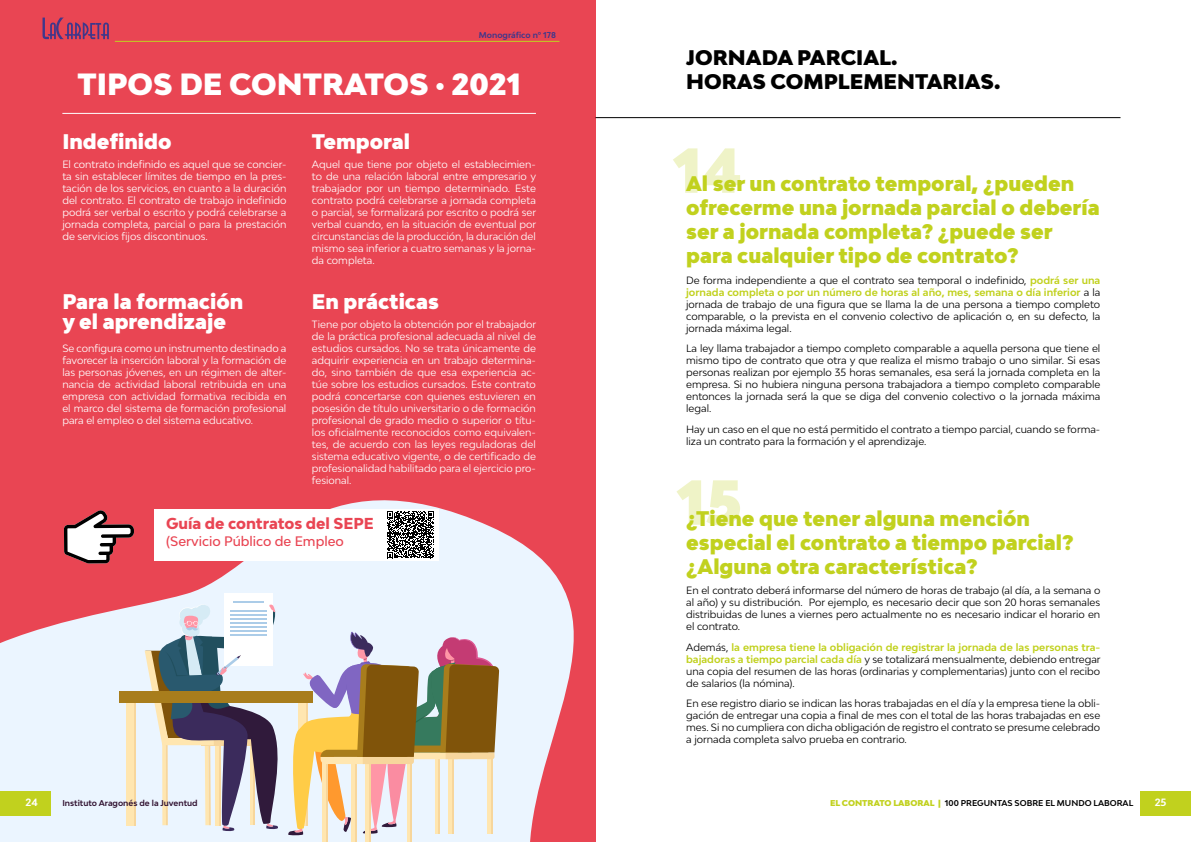
<style>
.page{position:relative;width:1191px;height:842px;background:#fff}
.page>*{position:absolute;margin:0;border:0;box-sizing:border-box;transform-origin:0 0}
.t1{font:900 60px "Bw Modelica";color:#c1d11e}
.t2{font:900 29px "Bw Modelica";color:#fff}
.t3{font:900 20px/24px "Bw Modelica";color:#c1d11e}
.t4{font:900 20px/20px "Bw Modelica";color:#fff}
.t5{font:900 20px/24px "Bw Modelica";color:#000}
.t6{font:800 15px "Bw Modelica";color:#e94553}
.t7{font:500 13px "Bw Modelica";color:#e94553}
.t8{font:10px/12px "Bw Modelica";color:#000;text-align:justify}
.t9{font:10px/12px "Bw Modelica";color:#fff;text-align:justify}
.t10{font:700 10px "Bw Modelica";color:#fff}
.t11{font:700 8px "Bw Modelica";color:#000}
.t12{font:700 8px "Bw Modelica";color:#311231}
.t13{font:700 8px "Bw Modelica";color:#3f378b}
.s1{font-weight:700;color:#c1d11e}
.s2{font-weight:900;color:#c1d11e}
</style>
<div class="page">
<div style="left:1140px;top:791px;width:51px;height:25px;background:#c1d11e"></div>
<div style="left:0;top:0;width:595px;height:842px;background:#e94553"></div>
<svg style="left:0;top:447px;width:596px;height:395px"></svg>
<hr style="left:595px;top:117px;width:525px;height:1px;background:#000">
<div style="left:0;top:791px;width:50px;height:25px;background:#c1d11e"></div>
<div style="left:154px;top:509px;width:284px;height:52px;background:#fff"></div>
<hr style="left:62px;top:113px;width:474px;height:1px;background:#fff">
<div style="left:224px;top:593px;width:48px;height:73px;background:#fff"></div>
<hr style="left:233px;top:601px;width:30px;height:2px;background:#abcce8">
<div style="left:126px;top:694px;width:8px;height:131px;background:#ffe6b0"></div>
<hr style="left:134px;top:694px;width:2px;height:131px;background:#f7d69c">
<div style="left:119px;top:691px;width:194px;height:12px;background:#a87d1c"></div>
<hr style="left:322px;top:758px;width:4px;height:84px;background:#ffe6b0">
<hr style="left:326px;top:758px;width:2px;height:84px;background:#f7d69c">
<hr style="left:365px;top:758px;width:4px;height:84px;background:#ffe6b0">
<hr style="left:369px;top:758px;width:2px;height:84px;background:#f7d69c">
<hr style="left:352px;top:758px;width:3px;height:84px;background:#ffe6b0">
<hr style="left:355px;top:758px;width:2px;height:84px;background:#f7d69c">
<hr style="left:407px;top:758px;width:3px;height:84px;background:#ffe6b0">
<hr style="left:410px;top:758px;width:2px;height:84px;background:#f7d69c">
<svg style="left:145px;top:604px;width:354px;height:232px;background:#c3b9ad"></svg>
<svg style="left:64px;top:510px;width:70px;height:53px"></svg>
<svg style="left:387px;top:511px;width:47px;height:47px"></svg>
<svg style="left:43px;top:18px;width:66px;height:21px"></svg>
<hr style="left:115px;top:41px;width:444px;height:1px;background:#c1d120">
<p class="t13" style="left:479px;top:30px;width:79px">Monográfico nº 178</p>
<h2 class="t2" style="left:77px;top:65px;width:445px">TIPOS DE CONTRATOS · 2021</h2>
<h3 class="t4" style="left:62px;top:131px;width:111px">Indefinido</h3>
<p class="t9" style="left:62px;top:158px;width:225px">El contrato indefinido es aquel que se concier&shy;ta sin establecer límites de tiempo en la pres&shy;tación de los servicios, en cuanto a la duración del contrato. El contrato de trabajo indefinido podrá ser verbal o escrito y podrá celebrarse a jornada completa, parcial o para la prestación de servicios fijos discontinuos.</p>
<h3 class="t4" style="left:312px;top:131px;width:100px">Temporal</h3>
<p class="t9" style="left:312px;top:158px;width:226px">Aquel que tiene por objeto el establecimien&shy;to de una relación laboral entre empresario y trabajador por un tiempo determinado. Este contrato podrá celebrarse a jornada completa o parcial, se formalizará por escrito o podrá ser verbal cuando, en la situación de eventual por circunstancias de la producción, la duración del mismo sea inferior a cuatro semanas y la jorna&shy;da completa.</p>
<h3 class="t4" style="left:62px;top:291px;width:182px">Para la formación y el aprendizaje</h3>
<p class="t9" style="left:62px;top:342px;width:225px">Se configura como un instrumento destinado a favorecer la inserción laboral y la formación de las personas jóvenes, en un régimen de alter&shy;nancia de actividad laboral retribuida en una empresa con actividad formativa recibida en el marco del sistema de formación profesional para el empleo o del sistema educativo.</p>
<h3 class="t4" style="left:312px;top:291px;width:129px">En prácticas</h3>
<p class="t9" style="left:312px;top:318px;width:226px">Tiene por objeto la obtención por el trabajador de la práctica profesional adecuada al nivel de estudios cursados. No se trata únicamente de adquirir experiencia en un trabajo determina&shy;do, sino también de que esa experiencia ac&shy;túe sobre los estudios cursados. Este contrato podrá concertarse con quienes estuvieren en posesión de título universitario o de formación profesional de grado medio o superior o títu&shy;los oficialmente reconocidos como equivalen&shy;tes, de acuerdo con las leyes reguladoras del sistema educativo vigente, o de certificado de profesionalidad habilitado para el ejercicio pro&shy;fesional.</p>
<h3 class="t6" style="left:166px;top:514px;width:209px">Guía de contratos del SEPE</h3>
<h3 class="t7" style="left:166px;top:533px;width:179px">(Servicio Público de Empleo</h3>
<p class="t10" style="left:26px;top:796px;width:14px">24</p>
<p class="t12" style="left:62px;top:798px;width:137px">Instituto Aragonés de la Juventud</p>
<h3 class="t5" style="left:686px;top:45px;width:316px">JORNADA PARCIAL.<br>HORAS COMPLEMENTARIAS.</h3>
<h1 class="t1" style="left:673px;top:132px;width:71px">14</h1>
<h3 class="t3" style="left:686px;top:171px;width:415px">Al ser un contrato temporal, ¿pueden ofrecerme una jornada parcial o debería ser a jornada completa? ¿puede ser para cualquier tipo de contrato?</h3>
<p class="t8" style="left:686px;top:274px;width:416px">De forma independiente a que el contrato sea temporal o indefinido, <span class="s1">podrá ser una jornada completa o por un número de horas al año, mes, semana o día inferior</span> a la jornada de trabajo de una figura que se llama la de una persona a tiempo completo comparable, o la prevista en el convenio colectivo de aplicación o, en su defecto, la jornada máxima legal.</p>
<p class="t8" style="left:686px;top:342px;width:416px">La ley llama trabajador a tiempo completo comparable a aquella persona que tiene el mismo tipo de contrato que otra y que realiza el mismo trabajo o uno similar. Si esas personas realizan por ejemplo 35 horas semanales, esa será la jornada completa en la empresa. Si no hubiera ninguna persona trabajadora a tiempo completo comparable entonces la jornada será la que se diga del convenio colectivo o la jornada máxima legal.</p>
<p class="t8" style="left:686px;top:423px;width:416px">Hay un caso en el que no está permitido el contrato a tiempo parcial, cuando se forma&shy;liza un contrato para la formación y el aprendizaje.</p>
<h1 class="t1" style="left:676px;top:463px;width:67px">15</h1>
<h3 class="t3" style="left:686px;top:506px;width:389px">¿Tiene que tener alguna mención especial el contrato a tiempo parcial? ¿Alguna otra característica?</h3>
<p class="t8" style="left:686px;top:584px;width:416px">En el contrato deberá informarse del número de horas de trabajo (al día, a la semana o al año) y su distribución. Por ejemplo, es necesario decir que son 20 horas semanales distribuidas de lunes a viernes pero actualmente no es necesario indicar el horario en el contrato.</p>
<p class="t8" style="left:686px;top:641px;width:416px">Además, <span class="s1">la empresa tiene la obligación de registrar la jornada de las personas tra&shy;bajadoras a tiempo parcial cada día</span> y se totalizará mensualmente, debiendo entregar una copia del resumen de las horas (ordinarias y complementarias) junto con el recibo de salarios (la nómina).</p>
<p class="t8" style="left:686px;top:697px;width:416px">En ese registro diario se indican las horas trabajadas en el día y la empresa tiene la obli&shy;gación de entregar una copia a final de mes con el total de las horas trabajadas en ese mes. Si no cumpliera con dicha obligación de registro el contrato se presume celebrado a jornada completa salvo prueba en contrario.</p>
<p class="t11" style="left:830px;top:798px;width:305px"><span class="s2">EL CONTRATO LABORAL |</span> 100 PREGUNTAS SOBRE EL MUNDO LABORAL</p>
<p class="t10" style="left:1154px;top:796px;width:13px">25</p>
</div>
